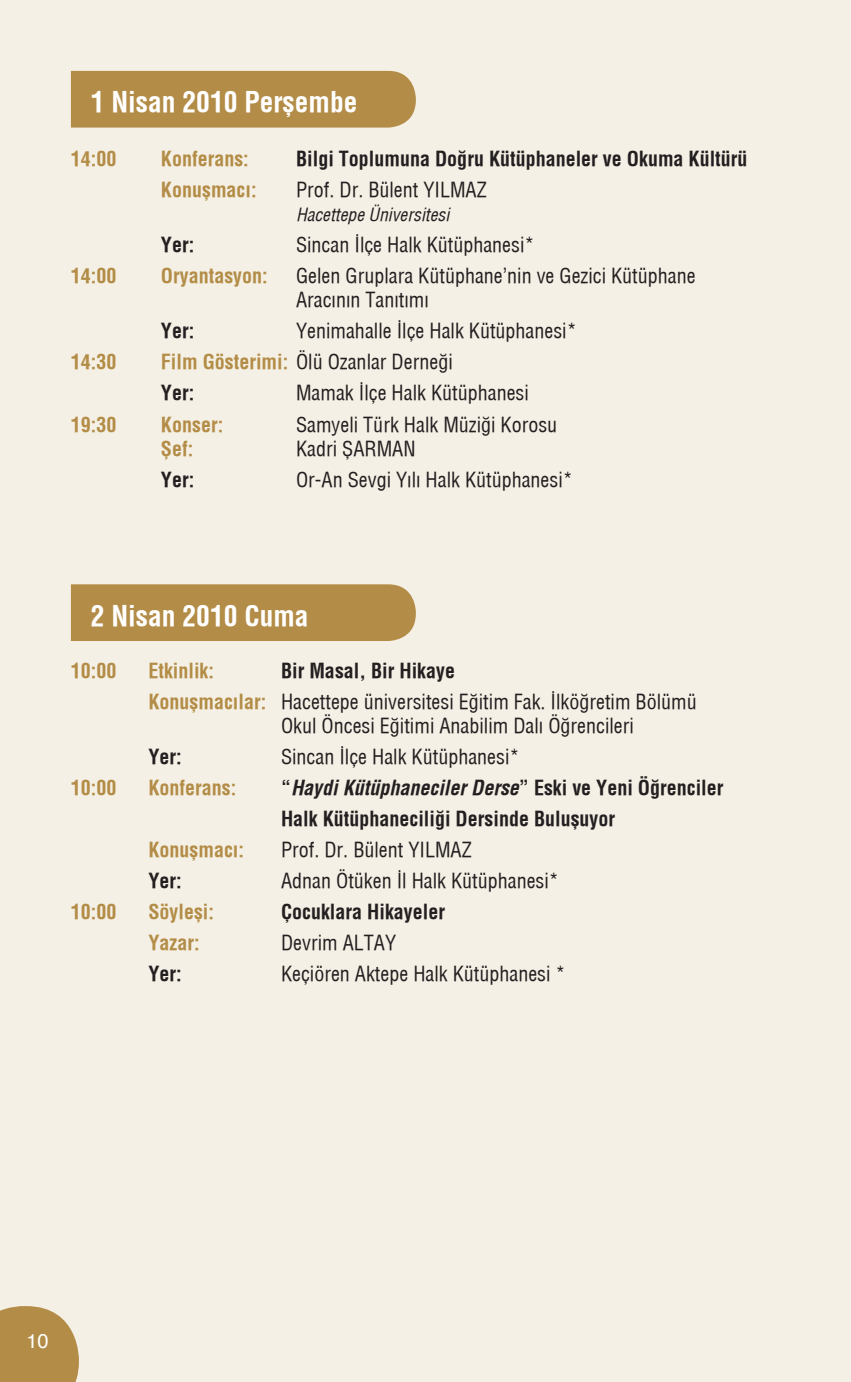
<style>
.page{position:relative;width:851px;height:1382px;background:#fff}
.page>*{position:absolute;margin:0;border:0;box-sizing:border-box;transform-origin:0 0}
.t1{font:700 27.5px "Helvetica Condens";color:#fff}
.t2{font:20px/24px "Helvetica Condensed";color:#231f20}
.t3{font:700 20px "Helvetica Condens";color:#231f20}
.t4{font:700 20px "Helvetica Condens";color:#b38d47}
.t5{font:italic 700 20px "Helvetica Con";color:#231f20}
.t6{font:20px "Helvetica";color:#fff}
.t7{font:italic condensed 17.5px "Helvetica";color:#231f20}
.s1{font-family:"Helvetica Condens";font-weight:700;color:#b38d47}
.s2{font-family:"Helvetica Condens";font-style:normal}
</style>
<div class="page">
<div style="left:0;top:0;width:850px;height:1382px;background:#f5f0e5"></div>
<svg style="left:0;top:1306px;width:79px;height:76px;background:#b99757"></svg>
<hr style="left:850px;top:0;width:1px;height:1382px;background:#f5f0e5">
<div style="left:71px;top:71px;width:345px;height:57px;background:#b38d47"></div>
<div style="left:71px;top:584px;width:345px;height:57px;background:#b38d47"></div>
<h1 class="t1" style="left:91px;top:86px;width:268px">1 Nisan 2010 Perşembe</h1>
<p class="t4" style="left:71px;top:147px;width:47px">14:00</p>
<p class="t4" style="left:161px;top:147px;width:89px">Konferans:</p>
<p class="t3" style="left:296px;top:147px;width:453px">Bilgi Toplumuna Doğru Kütüphaneler ve Okuma Kültürü</p>
<p class="t4" style="left:161px;top:178px;width:97px">Konuşmacı:</p>
<p class="t2" style="left:296px;top:177px;width:192px">Prof. Dr. Bülent YILMAZ</p>
<p class="t7" style="left:296px;top:204px;width:155px">Hacettepe Üniversitesi</p>
<p class="t3" style="left:161px;top:233px;width:35px">Yer:</p>
<p class="t2" style="left:296px;top:232px;width:240px">Sincan İlçe Halk Kütüphanesi*</p>
<p class="t4" style="left:71px;top:264px;width:47px">14:00</p>
<p class="t4" style="left:161px;top:264px;width:108px">Oryantasyon:</p>
<p class="t2" style="left:296px;top:264px;width:401px">Gelen Gruplara Kütüphane’nin ve Gezici Kütüphane<br>Aracının Tanıtımı</p>
<p class="t3" style="left:161px;top:319px;width:35px">Yer:</p>
<p class="t2" style="left:296px;top:319px;width:282px">Yenimahalle İlçe Halk Kütüphanesi*</p>
<p class="t4" style="left:71px;top:350px;width:47px">14:30</p>
<p class="t2" style="left:161px;top:350px;width:293px"><span class="s1">Film Gösterimi:</span> Ölü Ozanlar Derneği</p>
<p class="t3" style="left:161px;top:381px;width:35px">Yer:</p>
<p class="t2" style="left:296px;top:381px;width:234px">Mamak İlçe Halk Kütüphanesi</p>
<p class="t4" style="left:71px;top:412px;width:47px">19:30</p>
<p class="t4" style="left:161px;top:412px;width:64px">Konser:</p>
<p class="t2" style="left:296px;top:412px;width:263px">Samyeli Türk Halk Müziği Korosu</p>
<p class="t4" style="left:161px;top:436px;width:34px">Şef:</p>
<p class="t2" style="left:296px;top:436px;width:121px">Kadri ŞARMAN</p>
<p class="t3" style="left:161px;top:467px;width:35px">Yer:</p>
<p class="t2" style="left:296px;top:467px;width:278px">Or-An Sevgi Yılı Halk Kütüphanesi*</p>
<h1 class="t1" style="left:91px;top:599px;width:219px">2 Nisan 2010 Cuma</h1>
<p class="t4" style="left:71px;top:658px;width:47px">10:00</p>
<p class="t4" style="left:148px;top:658px;width:67px">Etkinlik:</p>
<p class="t3" style="left:281px;top:658px;width:175px">Bir Masal, Bir Hikaye</p>
<p class="t2" style="left:281px;top:689px;width:417px;text-indent:-132px"><span class="s1">Konuşmacılar:</span> Hacettepe üniversitesi Eğitim Fak. İlköğretim Bölümü<br>Okul Öncesi Eğitimi Anabilim Dalı Öğrencileri</p>
<p class="t3" style="left:148px;top:744px;width:35px">Yer:</p>
<p class="t2" style="left:281px;top:744px;width:240px">Sincan İlçe Halk Kütüphanesi*</p>
<p class="t4" style="left:71px;top:776px;width:47px">10:00</p>
<p class="t4" style="left:148px;top:776px;width:89px">Konferans:</p>
<p class="t5" style="left:281px;top:776px;width:444px"><span class="s2">“</span>Haydi Kütüphaneciler Derse<span class="s2">” Eski ve Yeni Öğrenciler</span></p>
<p class="t3" style="left:281px;top:807px;width:335px">Halk Kütüphaneciliği Dersinde Buluşuyor</p>
<p class="t4" style="left:148px;top:838px;width:97px">Konuşmacı:</p>
<p class="t2" style="left:281px;top:837px;width:192px">Prof. Dr. Bülent YILMAZ</p>
<p class="t3" style="left:148px;top:869px;width:35px">Yer:</p>
<p class="t2" style="left:281px;top:869px;width:279px">Adnan Ötüken İl Halk Kütüphanesi*</p>
<p class="t4" style="left:71px;top:900px;width:47px">10:00</p>
<p class="t4" style="left:148px;top:900px;width:67px">Söyleşi:</p>
<p class="t3" style="left:281px;top:900px;width:165px">Çocuklara Hikayeler</p>
<p class="t4" style="left:148px;top:931px;width:53px">Yazar:</p>
<p class="t2" style="left:281px;top:931px;width:116px">Devrim ALTAY</p>
<p class="t3" style="left:148px;top:962px;width:35px">Yer:</p>
<p class="t2" style="left:281px;top:962px;width:286px">Keçiören Aktepe Halk Kütüphanesi *</p>
<p class="t6" style="left:26px;top:1324px;width:24px">10</p>
</div>
